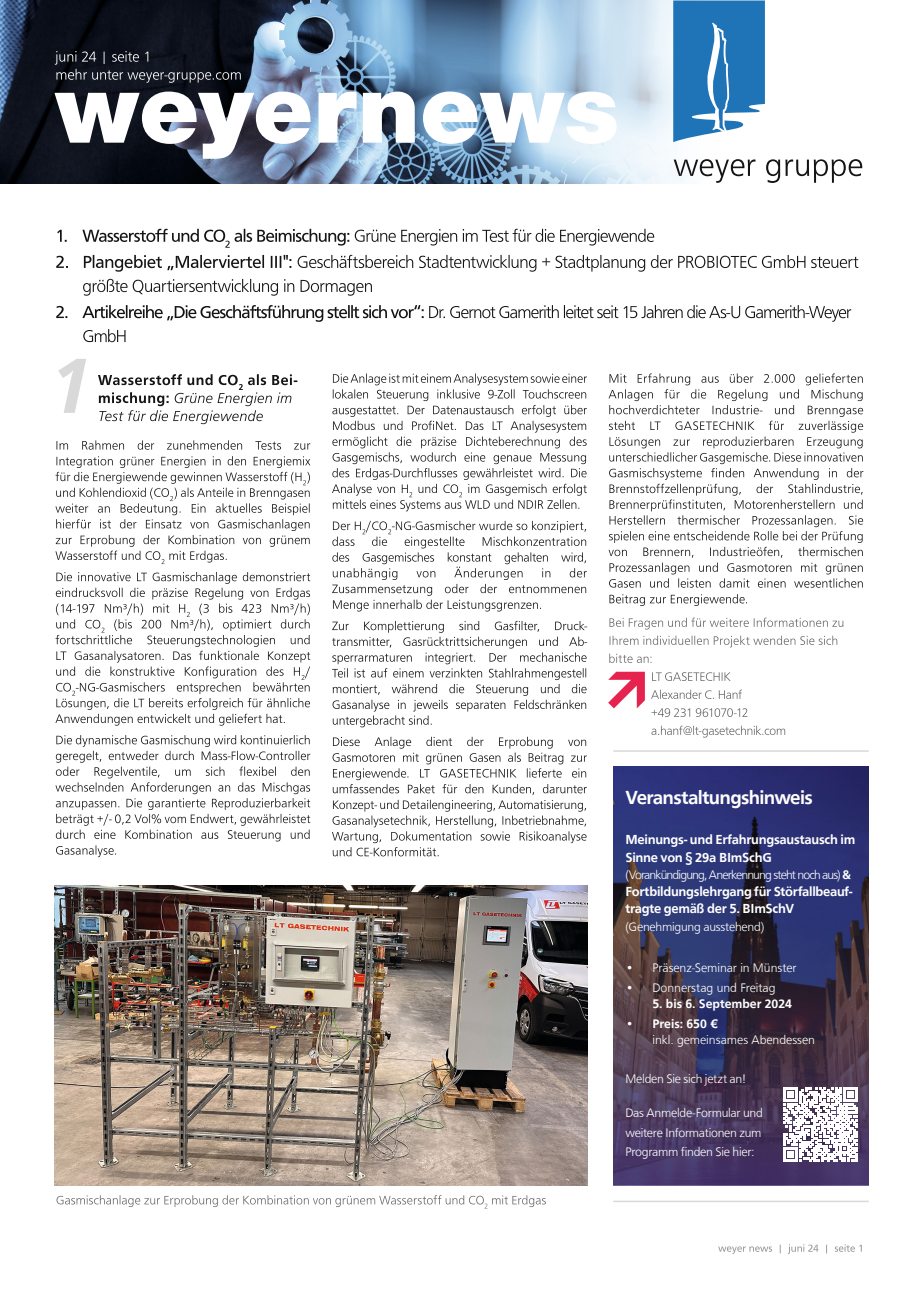
<style>
.page{position:relative;width:919px;height:1289px;background:#fff}
.page>*{position:absolute;margin:0;border:0;box-sizing:border-box;transform-origin:0 0}
.t1{font:500 19.5px "Front Page";letter-spacing:-.035em;color:#fff}
.t2{font:500 13.5px/17.2px "Front Page";letter-spacing:-.02em;color:#fff}
.t3{font:300 12.75px "Front Page";letter-spacing:-.02em;color:#fff}
.t4{font:300 12.75px/15.8px "Front Page";color:#fff}
.t5{font:300 12.75px "Front Page";letter-spacing:-.07em;color:#fff}
.t6{font:500 12.75px "Front Page";color:#fff}
.s1{font-weight:500}
</style>
<div class="page">
<svg style="left:651px;top:725px;width:134px;height:12px"></svg>
<svg style="left:651px;top:708px;width:96px;height:9px"></svg>
<svg style="left:651px;top:689px;width:91px;height:10px"></svg>
<svg style="left:652px;top:672px;width:78px;height:9px"></svg>
<svg style="left:609px;top:653px;width:42px;height:10px"></svg>
<svg style="left:609px;top:635px;width:228px;height:12px"></svg>
<svg style="left:609px;top:617px;width:234px;height:12px"></svg>
<svg style="left:609px;top:594px;width:138px;height:12px"></svg>
<svg style="left:608px;top:373px;width:255px;height:214px"></svg>
<svg style="left:332px;top:736px;width:254px;height:120px"></svg>
<svg style="left:332px;top:621px;width:255px;height:106px"></svg>
<svg style="left:332px;top:521px;width:254px;height:90px"></svg>
<svg style="left:332px;top:373px;width:254px;height:138px"></svg>
<img style="left:0;top:0;width:676px;height:184px">
<svg style="left:718px;top:1244px;width:143px;height:9px"></svg>
<svg style="left:673px;top:0;width:91px;height:142px"></svg>
<svg style="left:673px;top:159px;width:82px;height:24px"></svg>
<svg style="left:766px;top:159px;width:96px;height:24px"></svg>
<svg style="left:83px;top:329px;width:42px;height:13px"></svg>
<svg style="left:56px;top:305px;width:795px;height:17px"></svg>
<svg style="left:83px;top:279px;width:289px;height:17px"></svg>
<svg style="left:56px;top:255px;width:802px;height:17px"></svg>
<svg style="left:57px;top:229px;width:597px;height:19px"></svg>
<svg style="left:55px;top:51px;width:186px;height:32px;background:#242831"></svg>
<svg style="left:54px;top:92px;width:562px;height:67px"></svg>
<svg style="left:58px;top:359px;width:28px;height:54px"></svg>
<svg style="left:55px;top:735px;width:255px;height:122px"></svg>
<svg style="left:55px;top:572px;width:255px;height:153px"></svg>
<svg style="left:55px;top:456px;width:255px;height:108px"></svg>
<svg style="left:56px;top:440px;width:254px;height:9px"></svg>
<svg style="left:98px;top:374px;width:199px;height:50px"></svg>
<svg style="left:608px;top:671px;width:36px;height:37px"></svg>
<hr style="left:613px;top:1200px;width:255px;height:2px;background:#d9d9d9">
<hr style="left:613px;top:750px;width:255px;height:1px;background:#d9d9d9">
<img style="left:613px;top:766px;width:255px;height:419px">
<img style="left:55px;top:885px;width:532px;height:300px">
<svg style="left:56px;top:1195px;width:490px;height:13px"></svg>
<svg style="left:783px;top:1087px;width:74px;height:74px"></svg>
<p class="t1" style="left:625px;top:786px;width:189px">Veranstaltungshinweis</p>
<p class="t2" style="left:625px;top:831px;width:231px">Meinungs- und Erfahrungsaustausch im<br>Sinne von § 29a BImSchG</p>
<p class="t5" style="left:625px;top:867px;width:227px">(Vorankündigung, Anerkennung steht noch aus) <span class="s1">&amp;</span></p>
<p class="t2" style="left:625px;top:883px;width:228px">Fortbildungslehrgang für Störfallbeauf&shy;tragte gemäß der 5. BImSchV</p>
<p class="t3" style="left:625px;top:919px;width:140px">(Genehmigung ausstehend)</p>
<p class="t4" style="left:625px;top:960px;width:173px">• Präsenz-Seminar in Münster</p>
<p class="t4" style="left:625px;top:980px;width:152px">• Donnerstag und Freitag</p>
<p class="t6" style="left:652px;top:996px;width:141px">5. bis 6. September 2024</p>
<p class="t4" style="left:652px;top:1016px;width:164px;text-indent:-27px"><span class="s1">• Preis: 650 €<br></span>inkl. gemeinsames Abendessen</p>
<p class="t3" style="left:625px;top:1071px;width:122px">Melden Sie sich jetzt an!</p>
<p class="t3" style="left:625px;top:1105px;width:139px">Das Anmelde-Formular und</p>
<p class="t3" style="left:625px;top:1125px;width:137px">weitere Informationen zum</p>
<p class="t3" style="left:625px;top:1144px;width:131px">Programm finden Sie hier:</p>
</div>
